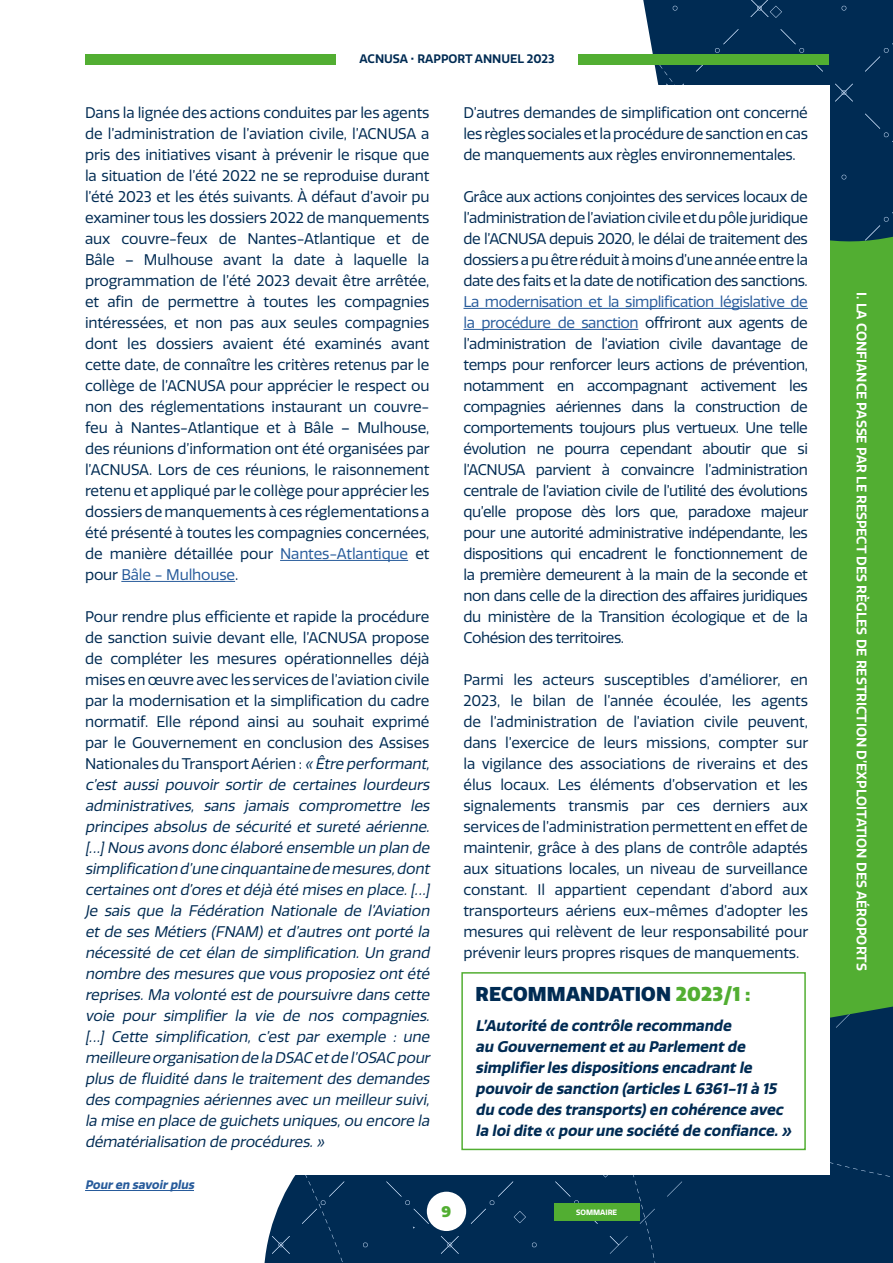
<style>
.page{position:relative;width:893px;height:1263px;background:#fff}
.page>*{position:absolute;margin:0;border:0;box-sizing:border-box;transform-origin:0 0}
.t1{font:900 19.5px "Quatro";letter-spacing:.01em;color:#002b53}
.t2{font:15px/21px "Quatro";letter-spacing:-.02em;color:#002b53;text-align:justify}
.t3{font:italic 15px/21px "Quatro";color:#002b53}
.t4{font:italic 700 15px/21px "Quatro";color:#002b53}
.t5{font:900 15px "Quatro";color:#52ae32}
.t6{font:600 13.5px "Quatro";color:#fff}
.t7{font:600 12px "Quatro";color:#002b53}
.t8{font:italic 700 12px "Quatro";color:#275b9b}
.t9{font:700 7.5px "Quatro";color:#fff}
.s1{color:#275b9b}
.s2{font-style:normal}
.s3{color:#52ae32}
</style>
<div class="page">
<div style="left:829px;top:0;width:64px;height:1263px;background:#52ae32"></div>
<svg style="left:593px;top:0;width:300px;height:257px"></svg>
<div style="left:264px;top:1205px;width:629px;height:58px;background:#002b53"></div>
<svg style="left:279px;top:1002px;width:614px;height:203px;background:#0b3558"></svg>
<div style="left:427px;top:1192px;width:39px;height:39px;background:#fff;border-radius:50%"></div>
<div style="left:85px;top:54px;width:251px;height:10px;background:#52ae32"></div>
<div style="left:578px;top:54px;width:251px;height:10px;background:#52ae32"></div>
<div style="left:554px;top:1204px;width:85px;height:17px;background:#52ae32"></div>
<div style="left:85px;top:85px;width:744px;height:1089px;background:#fff"></div>
<hr style="left:280px;top:560px;width:128px;height:1px;background:#275b9b">
<hr style="left:121px;top:581px;width:114px;height:1px;background:#275b9b">
<hr style="left:463px;top:308px;width:345px;height:1px;background:#275b9b">
<hr style="left:463px;top:329px;width:175px;height:1px;background:#275b9b">
<div style="left:461px;top:972px;width:345px;height:178px;border:2px solid #52ae32"></div>
<hr style="left:85px;top:1190px;width:109px;height:1px;background:#275b9b">
<p class="t7" style="left:360px;top:52px;width:197px">ACNUSA • RAPPORT ANNUEL 2023</p>
<p class="t2" style="left:85px;top:102px;width:346px">Dans la lignée des actions conduites par les agents de l’administration de l’aviation civile, l’ACNUSA a pris des initiatives visant à prévenir le risque que la situation de l’été 2022 ne se reproduise durant l’été 2023 et les étés suivants. À défaut d’avoir pu examiner tous les dossiers 2022 de manquements aux couvre-feux de Nantes-Atlantique et de Bâle – Mulhouse avant la date à laquelle la programmation de l’été 2023 devait être arrêtée, et afin de permettre à toutes les compagnies intéressées, et non pas aux seules compagnies dont les dossiers avaient été examinés avant cette date, de connaître les critères retenus par le collège de l’ACNUSA pour apprécier le respect ou non des réglementations instaurant un couvre&shy;feu à Nantes-Atlantique et à Bâle – Mulhouse, des réunions d’information ont été organisées par l’ACNUSA. Lors de ces réunions, le raisonnement retenu et appliqué par le collège pour apprécier les dossiers de manquements à ces réglementations a été présenté à toutes les compagnies concernées, de manière détaillée pour <span class="s1">Nantes-Atlantique</span> et pour <span class="s1">Bâle - Mulhouse</span>.</p>
<p class="t3" style="left:85px;top:606px;width:349px"><span class="s2">Pour rendre plus efficiente et rapide la procédure de sanction suivie devant elle, l’ACNUSA propose de compléter les mesures opérationnelles déjà mises en œuvre avec les services de l’aviation civile par la modernisation et la simplification du cadre normatif. Elle répond ainsi au souhait exprimé par le Gouvernement en conclusion des Assises Nationales du Transport Aérien :</span> « Être performant, c’est aussi pouvoir sortir de certaines lourdeurs administratives, sans jamais compromettre les principes absolus de sécurité et sureté aérienne. […]Nous avons donc élaboré ensemble un plan de simplification d’une cinquantaine de mesures,dont certaines ontd’ores etdéjà été mises en place.[…] Je sais que la Fédération Nationale de l’Aviation et de ses Métiers (FNAM) et d’autres ont porté la nécessité de cet élan de simplification. Un grand nombre des mesures que vous proposiez ont été reprises. Ma volonté est de poursuivre dans cette voie pour simplifier la vie de nos compagnies. […] Cette simplification, c’est par exemple : une meilleure organisation de la DSAC etde l’OSAC pour plus de fluidité dans le traitement des demandes des compagnies aériennes avec un meilleursuivi, la mise en place de guichets uniques,ou encore la dématérialisation de procédures.»</p>
<p class="t8" style="left:85px;top:1178px;width:113px">Pouren savoirplus</p>
<p class="t5" style="left:442px;top:1203px;width:11px">9</p>
<p class="t2" style="left:463px;top:102px;width:346px">D’autres demandes de simplification ont concerné les règles sociales et la procédure de sanction en cas de manquements aux règles environnementales.</p>
<p class="t2" style="left:463px;top:186px;width:346px">Grâce aux actions conjointes des services locaux de l’administration de l’aviation civile et du pôle juridique de l’ACNUSA depuis 2020, le délai de traitement des dossiers a pu être réduit à moins d’une année entre la date des faits et la date de notification des sanctions.</p>
<p class="t2" style="left:463px;top:291px;width:346px"><span class="s1">La modernisation et la simplification législative de la procédure de sanction</span> offriront aux agents de l’administration de l’aviation civile davantage de temps pour renforcer leurs actions de prévention, notamment en accompagnant activement les compagnies aériennes dans la construction de comportements toujours plus vertueux. Une telle évolution ne pourra cependant aboutir que si l’ACNUSA parvient à convaincre l’administration centrale de l’aviation civile de l’utilité des évolutions qu’elle propose dès lors que, paradoxe majeur pour une autorité administrative indépendante, les dispositions qui encadrent le fonctionnement de la première demeurent à la main de la seconde et non dans celle de la direction des affaires juridiques du ministère de la Transition écologique et de la Cohésion des territoires.</p>
<p class="t2" style="left:463px;top:669px;width:346px">Parmi les acteurs susceptibles d’améliorer, en 2023, le bilan de l’année écoulée, les agents de l’administration de l’aviation civile peuvent, dans l’exercice de leurs missions, compter sur la vigilance des associations de riverains et des élus locaux. Les éléments d’observation et les signalements transmis par ces derniers aux services de l’administration permettent en effet de maintenir, grâce à des plans de contrôle adaptés aux situations locales, un niveau de surveillance constant. Il appartient cependant d’abord aux transporteurs aériens eux-mêmes d’adopter les mesures qui relèvent de leur responsabilité pour prévenir leurs propres risques de manquements.</p>
<h1 class="t1" style="left:476px;top:983px;width:277px">RECOMMANDATION <span class="s3">2023/1 :</span></h1>
<p class="t4" style="left:476px;top:1015px;width:320px">L’Autorité de contrôle recommande<br>au Gouvernement et au Parlement de simplifierles dispositions encadrant le pouvoirde sanction (articles L 6361-11à 15 du code des transports)en cohérence avec la loidite « pourune société de confiance.»</p>
<p class="t9" style="left:576px;top:1208px;width:43px">SOMMAIRE</p>
<p class="t6" style="left:869px;top:292px;width:680px;rotate:90deg">I. LA CONFIANCE PASSE PAR LE RESPECT DES RÈGLES DE RESTRICTION D’EXPLOITATION DES AÉROPORTS</p>
</div>
